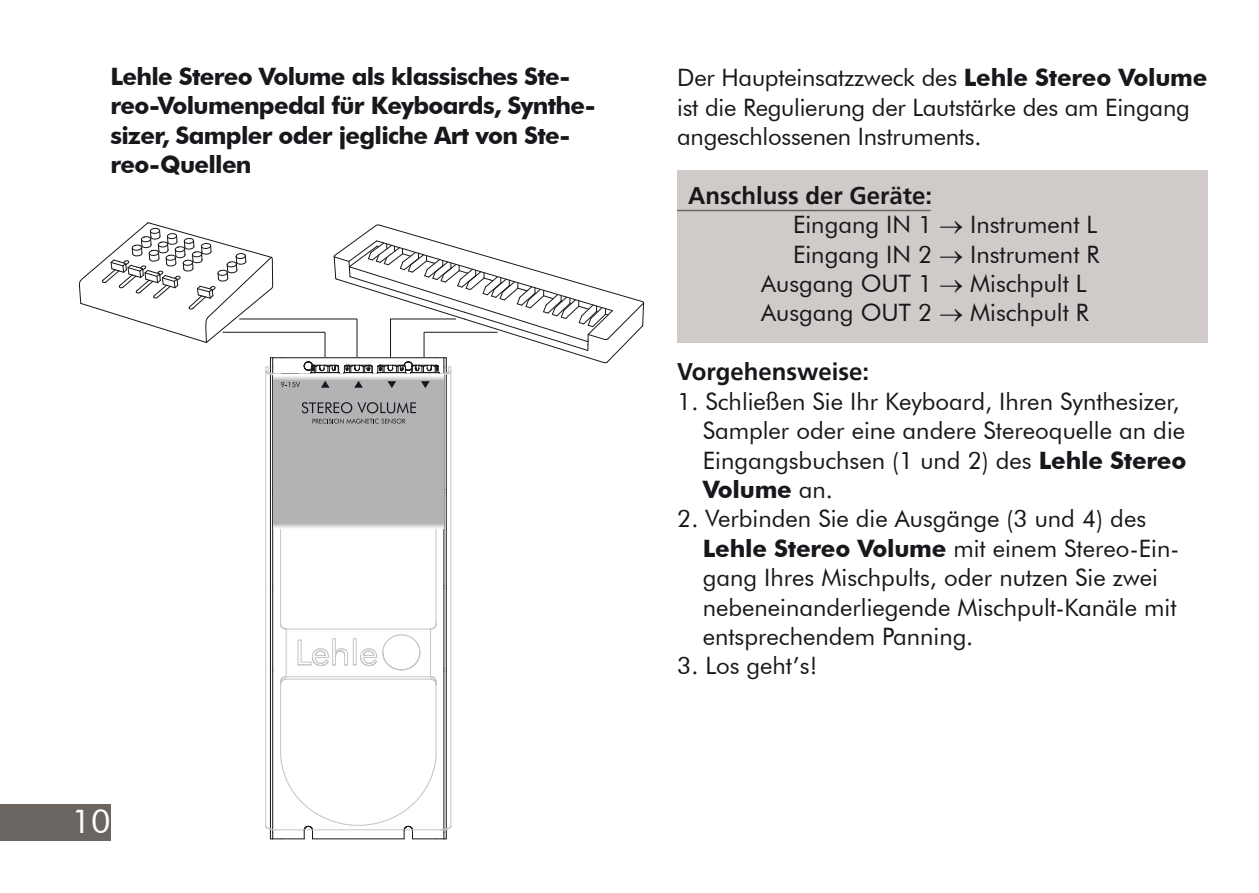
<style>
.page{position:relative;width:1259px;height:893px;background:#fff}
.page>*{position:absolute;margin:0;border:0;box-sizing:border-box;transform-origin:0 0}
.t1{font:33px "Futura BT";color:#fff}
.t2{font:24px/29.4px "Futura BT";color:#1a171c}
.t3{font:700 24px/29.4px "Futura BT";letter-spacing:-.03em;color:#1a171c}
.t4{font:700 24px "Frutiger";color:#1a171c}
.s1{font-weight:700}
</style>
<div class="page">
<div style="left:0;top:804px;width:111px;height:36px;background:#6b6562"></div>
<div style="left:677px;top:170px;width:531px;height:173px;background:#d0cac8"></div>
<hr style="left:677px;top:210px;width:253px;height:1px;background:#6b6562">
<hr style="left:272px;top:367px;width:1px;height:122px;background:#1a171c">
<hr style="left:270px;top:589px;width:1px;height:79px;background:#1a171c">
<hr style="left:446px;top:671px;width:1px;height:162px;background:#1a171c">
<hr style="left:446px;top:367px;width:1px;height:122px;background:#1a171c">
<hr style="left:443px;top:671px;width:1px;height:162px;background:#1a171c">
<hr style="left:443px;top:589px;width:1px;height:79px;background:#1a171c">
<hr style="left:270px;top:492px;width:1px;height:94px;background:#1a171c">
<hr style="left:272px;top:589px;width:1px;height:79px;background:#1a171c">
<hr style="left:272px;top:492px;width:1px;height:94px;background:#1a171c">
<hr style="left:446px;top:589px;width:1px;height:79px;background:#1a171c">
<hr style="left:443px;top:492px;width:1px;height:94px;background:#1a171c">
<hr style="left:446px;top:492px;width:1px;height:94px;background:#1a171c">
<svg style="left:443px;top:586px;width:4px;height:3px"></svg>
<hr style="left:270px;top:671px;width:1px;height:162px;background:#1a171c">
<hr style="left:270px;top:367px;width:1px;height:122px;background:#1a171c">
<hr style="left:272px;top:671px;width:1px;height:162px;background:#1a171c">
<svg style="left:443px;top:668px;width:4px;height:3px"></svg>
<hr style="left:273px;top:528px;width:170px;height:1px;background:#1a171c">
<hr style="left:443px;top:380px;width:1px;height:143px;background:#1a171c">
<hr style="left:430px;top:629px;width:1px;height:48px;background:#c5c6c7">
<hr style="left:286px;top:629px;width:1px;height:48px;background:#c5c6c7">
<hr style="left:286px;top:676px;width:144px;height:1px;background:#c5c6c7">
<svg style="left:297px;top:634px;width:123px;height:36px"></svg>
<hr style="left:286px;top:679px;width:144px;height:1px;background:#c5c6c7">
<hr style="left:280px;top:684px;width:1px;height:68px;background:#c5c6c7">
<hr style="left:280px;top:458px;width:1px;height:166px;background:#c5c6c7">
<hr style="left:286px;top:628px;width:144px;height:1px;background:#c5c6c7">
<hr style="left:435px;top:458px;width:1px;height:166px;background:#c5c6c7">
<hr style="left:435px;top:684px;width:1px;height:68px;background:#c5c6c7">
<svg style="left:430px;top:624px;width:6px;height:5px"></svg>
<svg style="left:280px;top:624px;width:7px;height:6px"></svg>
<svg style="left:430px;top:676px;width:6px;height:8px"></svg>
<svg style="left:280px;top:676px;width:7px;height:9px"></svg>
<hr style="left:265px;top:371px;width:1px;height:455px;background:#c5c6c7">
<hr style="left:450px;top:371px;width:1px;height:455px;background:#c5c6c7">
<svg style="left:265px;top:752px;width:186px;height:87px"></svg>
<svg style="left:273px;top:523px;width:170px;height:5px"></svg>
<div style="left:273px;top:381px;width:170px;height:142px;background:#b1b3b4"></div>
<svg style="left:78px;top:222px;width:567px;height:237px"></svg>
<p class="t3" style="left:110px;top:62px;width:487px">Lehle Stereo Volume als klassisches Ste&shy;reo-Volumenpedal für Keyboards, Synthe&shy;sizer, Sampler oder jegliche Art von Ste&shy;reo-Quellen</p>
<p class="t2" style="left:677px;top:63px;width:532px">Der Haupteinsatzzweck des <span class="s1">Lehle Stereo Volume </span>ist die Regulierung der Lautstärke des am Eingang angeschlossenen Instruments.</p>
<p class="t4" style="left:688px;top:181px;width:246px">Anschluss der Geräte:</p>
<p class="t2" style="left:793px;top:210px;width:306px">Eingang IN 1 → Instrument L</p>
<p class="t2" style="left:793px;top:239px;width:308px">Eingang IN 2 → Instrument R</p>
<p class="t2" style="left:761px;top:269px;width:327px">Ausgang OUT 1 → Mischpult L</p>
<p class="t2" style="left:761px;top:298px;width:329px">Ausgang OUT 2 → Mischpult R</p>
<p class="t4" style="left:677px;top:358px;width:194px">Vorgehensweise:</p>
<p class="t2" style="left:702px;top:386px;width:485px;text-indent:-26px">1. Schließen Sie Ihr Keyboard, Ihren Synthesizer, Sampler oder eine andere Stereoquelle an die Eingangsbuchsen (1 und 2) des <span class="s1">Lehle Stereo Volume</span> an.</p>
<p class="t2" style="left:702px;top:504px;width:478px;text-indent:-26px">2. Verbinden Sie die Ausgänge (3 und 4) des <span class="s1">Lehle Stereo Volume</span> mit einem Stereo-Ein&shy;gang Ihres Mischpults, oder nutzen Sie zwei nebeneinanderliegende Mischpult-Kanäle mit entsprechendem Panning.</p>
<p class="t2" style="left:677px;top:651px;width:142px">3. Los geht’s!</p>
<h1 class="t1" style="left:72px;top:802px;width:40px">10</h1>
</div>
